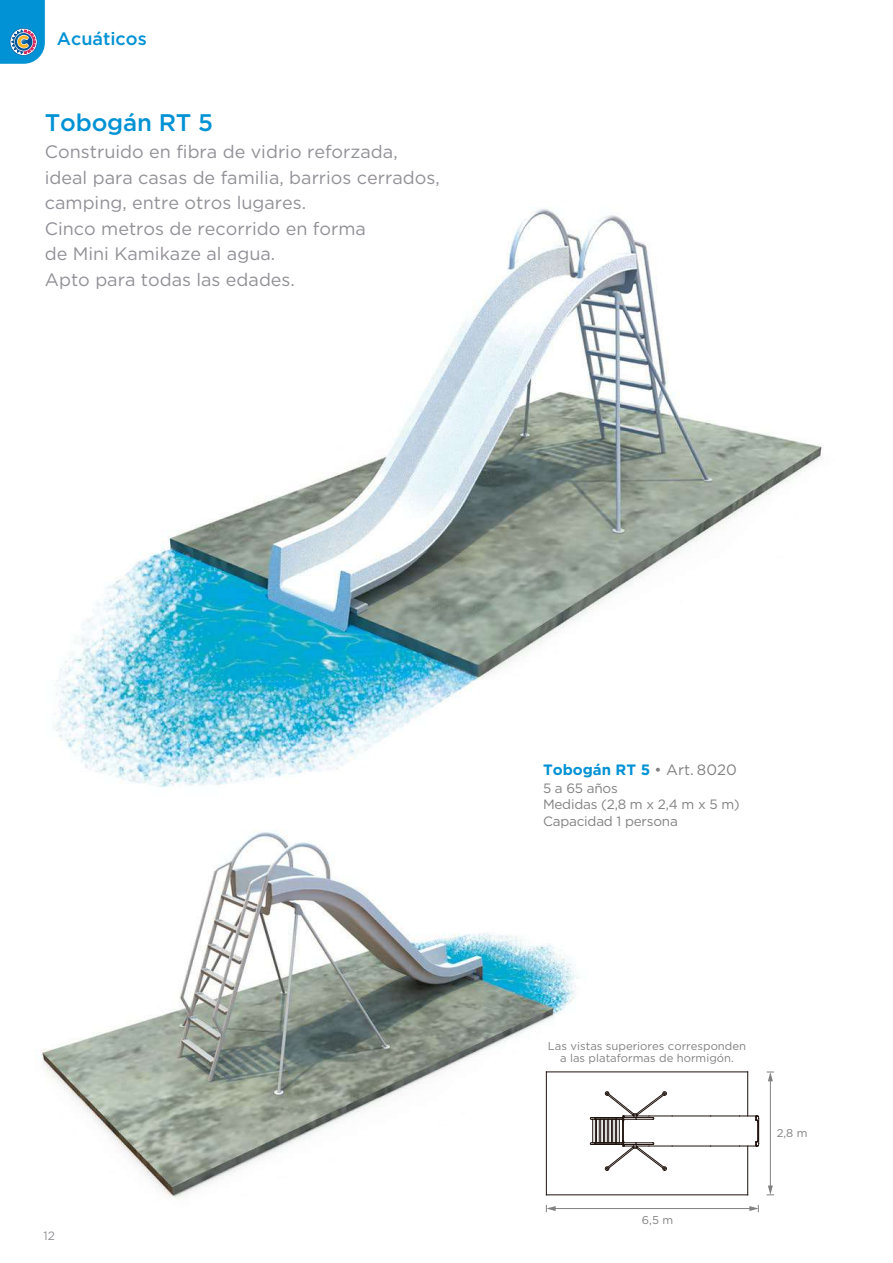
<style>
.page{position:relative;width:893px;height:1263px;background:#fff}
.page>*{position:absolute;margin:0;border:0;box-sizing:border-box;transform-origin:0 0}
.t1{font:500 24px "Gotham";letter-spacing:-.01em;color:#0092d4}
.t2{font:18px/25.5px "Gotham";color:#929096}
.t3{font:500 18px "Gotham";color:#0092d4}
.t4{font:700 15px "Gotham";color:#0092d4}
.t5{font:13.5px/16.5px "Gotham";letter-spacing:-.015em;color:#818181}
.t6{font:12px "Gotham";color:#929096}
.t7{font:11.25px/12px "Gotham";color:#818181;text-align:center}
.s1{font-weight:400;color:#818181}
</style>
<div class="page">
<img style="left:40px;top:209px;width:783px;height:1004px">
<svg style="left:0;top:0;width:45px;height:64px;background:#2795cb"></svg>
<hr style="left:770px;top:1079px;width:1px;height:108px;background:#818181">
<svg style="left:767px;top:1185px;width:7px;height:10px"></svg>
<svg style="left:767px;top:1072px;width:7px;height:9px"></svg>
<hr style="left:551px;top:1208px;width:199px;height:1px;background:#818181">
<svg style="left:546px;top:1205px;width:10px;height:7px"></svg>
<svg style="left:749px;top:1205px;width:10px;height:7px"></svg>
<hr style="left:672px;top:1146px;width:39px;height:1px;background:#1e120d">
<hr style="left:672px;top:1116px;width:39px;height:1px;background:#1e120d">
<hr style="left:747px;top:1072px;width:1px;height:44px;background:#1e120d">
<hr style="left:546px;top:1072px;width:202px;height:1px;background:#1e120d">
<hr style="left:546px;top:1072px;width:1px;height:123px;background:#1e120d">
<hr style="left:546px;top:1194px;width:202px;height:1px;background:#1e120d">
<hr style="left:747px;top:1146px;width:1px;height:49px;background:#1e120d">
<svg style="left:590px;top:1091px;width:82px;height:80px"></svg>
<svg style="left:711px;top:1116px;width:48px;height:31px"></svg>
<p class="t3" style="left:57px;top:26px;width:91px">Acuáticos</p>
<h1 class="t1" style="left:45px;top:107px;width:170px">Tobogán RT 5</h1>
<p class="t2" style="left:45px;top:139px;width:396px">Construido en fibra de vidrio reforzada, ideal para casas de familia, barrios cerrados, camping, entre otros lugares.<br>Cinco metros de recorrido en forma<br>de Mini Kamikaze al agua.<br>Apto para todas las edades.</p>
<p class="t6" style="left:44px;top:1229px;width:13px">12</p>
<p class="t4" style="left:543px;top:760px;width:195px">Tobogán RT 5 <span class="s1">• Art. 8020</span></p>
<p class="t5" style="left:543px;top:779px;width:198px">5 a 65 años<br>Medidas (2,8 m x 2,4 m x 5 m)<br>Capacidad 1 persona</p>
<p class="t7" style="left:548px;top:1039px;width:200px">Las vistas superiores corresponden a las plataformas de hormigón.</p>
<p class="t7" style="left:642px;top:1213px;width:33px">6,5 m</p>
<p class="t7" style="left:777px;top:1127px;width:32px">2,8 m</p>
</div>
